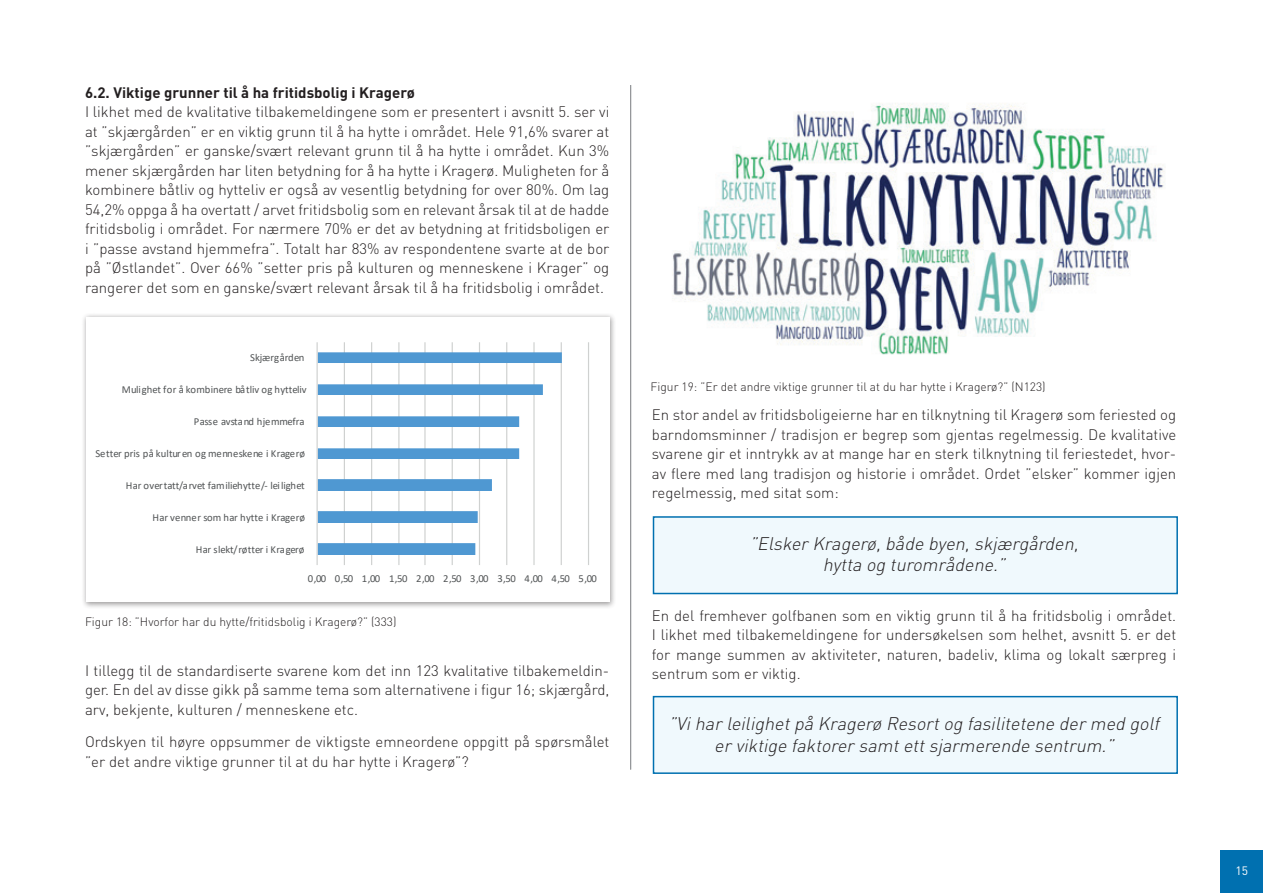
<style>
.page{position:relative;width:1263px;height:893px;background:#fff}
.page>*{position:absolute;margin:0;border:0;box-sizing:border-box;transform-origin:0 0}
.t1{font:italic 300 18px/21.6px "DIN";color:#231f20;text-align:center}
.t2{font:300 15px/19.5px "DIN";color:#231f20;text-align:justify}
.t3{font:700 15px "DIN";color:#231f20}
.t4{font:300 12px "DIN";color:#231f20}
.t5{font:12px "DIN";color:#fff}
.t6{font:10.65px "Calibri";letter-spacing:-.005em;color:#515455}
.t7{font:10.65px "Calibri";letter-spacing:-.06em;color:#515455}
</style>
<div class="page">
<div style="left:1220px;top:850px;width:43px;height:43px;background:#0070b0"></div>
<div style="left:653px;top:696px;width:525px;height:78px;background:#f0f9fd;border:2px solid #0070b0"></div>
<div style="left:653px;top:516px;width:525px;height:78px;background:#f0f9fd;border:2px solid #0070b0"></div>
<hr style="left:630px;top:85px;width:1px;height:684px;background:#939598">
<div style="left:82px;top:313px;width:534px;height:296px;background:#231f20;opacity:.45"></div>
<div style="left:86px;top:317px;width:523px;height:285px;background:#fff"></div>
<hr style="left:344px;top:342px;width:1px;height:223px;background:#cfd1d0">
<hr style="left:371px;top:342px;width:1px;height:223px;background:#cfd1d0">
<hr style="left:398px;top:342px;width:1px;height:223px;background:#cfd1d0">
<hr style="left:424px;top:342px;width:2px;height:223px;background:#cfd1d0">
<hr style="left:452px;top:342px;width:1px;height:223px;background:#cfd1d0">
<hr style="left:479px;top:342px;width:1px;height:223px;background:#cfd1d0">
<hr style="left:506px;top:342px;width:1px;height:223px;background:#cfd1d0">
<hr style="left:533px;top:342px;width:2px;height:223px;background:#cfd1d0">
<hr style="left:561px;top:342px;width:1px;height:223px;background:#cfd1d0">
<hr style="left:588px;top:342px;width:1px;height:223px;background:#cfd1d0">
<svg style="left:318px;top:352px;width:244px;height:203px"></svg>
<hr style="left:316px;top:342px;width:2px;height:223px;background:#cfd1d0">
<img style="left:673px;top:103px;width:492px;height:252px">
<p class="t3" style="left:85px;top:82px;width:331px">6.2. Viktige grunner til å ha fritidsbolig i Kragerø</p>
<p class="t2" style="left:85px;top:102px;width:526px">I likhet med de kvalitative tilbakemeldingene som er presentert i avsnitt 5. ser vi at ”skjærgården” er en viktig grunn til å ha hytte i området. Hele 91,6% svarer at ”skjærgården” er ganske/svært relevant grunn til å ha hytte i området. Kun 3% mener skjærgården har liten betydning for å ha hytte i Kragerø. Muligheten for å kombinere båtliv og hytteliv er også av vesentlig betydning for over 80%. Om lag 54,2% oppga å ha overtatt / arvet fritidsbolig som en relevant årsak til at de hadde fritidsbolig i området. For nærmere 70% er det av betydning at fritidsboligen er i ”passe avstand hjemmefra”. Totalt har 83% av respondentene svarte at de bor på ”Østlandet”. Over 66% ”setter pris på kulturen og menneskene i Krager” og rangerer det som en ganske/svært relevant årsak til å ha fritidsbolig i området.</p>
<p class="t6" style="left:250px;top:350px;width:56px">Skjærgården</p>
<p class="t6" style="left:122px;top:382px;width:186px">Mulighet for å kombinere båtliv og hytteliv</p>
<p class="t6" style="left:194px;top:414px;width:112px">Passe avstand hjemmefra</p>
<p class="t6" style="left:96px;top:446px;width:211px">Setter pris på kulturen og menneskene i Kragerø</p>
<p class="t6" style="left:126px;top:478px;width:180px">Har overtatt/arvet familiehytte/- leilighet</p>
<p class="t6" style="left:152px;top:510px;width:154px">Har venner som har hytte i Kragerø</p>
<p class="t6" style="left:196px;top:542px;width:110px">Har slekt/røtter i Kragerø</p>
<p class="t7" style="left:308px;top:571px;width:291px">0,00 0,50 1,00 1,50 2,00 2,50 3,00 3,50 4,00 4,50 5,00</p>
<p class="t4" style="left:85px;top:614px;width:313px">Figur 18: ”Hvorfor har du hytte/fritidsbolig i Kragerø?” (333)</p>
<p class="t2" style="left:85px;top:660px;width:526px">I tillegg til de standardiserte svarene kom det inn 123 kvalitative tilbakemeldin&shy;ger. En del av disse gikk på samme tema som alternativene i figur 16; skjærgård, arv, bekjente, kulturen / menneskene etc.</p>
<p class="t2" style="left:85px;top:732px;width:526px">Ordskyen til høyre oppsummer de viktigste emneordene oppgitt på spørsmålet ”er det andre viktige grunner til at du har hytte i Kragerø”?</p>
<p class="t4" style="left:651px;top:379px;width:397px">Figur 19: ”Er det andre viktige grunner til at du har hytte i Kragerø?” (N123)</p>
<p class="t2" style="left:652px;top:405px;width:526px">En stor andel av fritidsboligeierne har en tilknytning til Kragerø som feriested og barndomsminner / tradisjon er begrep som gjentas regelmessig. De kvalitative svarene gir et inntrykk av at mange har en sterk tilknytning til feriestedet, hvor&shy;av flere med lang tradisjon og historie i området. Ordet ”elsker” kommer igjen regelmessig, med sitat som:</p>
<p class="t1" style="left:750px;top:532px;width:334px">”ElskerKragerø,både byen,skjærgården, hytta og turområdene.”</p>
<p class="t2" style="left:652px;top:605px;width:526px">En del fremhever golfbanen som en viktig grunn til å ha fritidsbolig i området.<br>I likhet med tilbakemeldingene for undersøkelsen som helhet, avsnitt 5. er det for mange summen av aktiviteter, naturen, badeliv, klima og lokalt særpreg i sentrum som er viktig.</p>
<p class="t1" style="left:669px;top:713px;width:496px">”Viharleilighetpå Kragerø Resortog fasilitetene dermed golf erviktige faktorersamtettsjarmerende sentrum.”</p>
<p class="t5" style="left:1235px;top:863px;width:14px">15</p>
</div>
